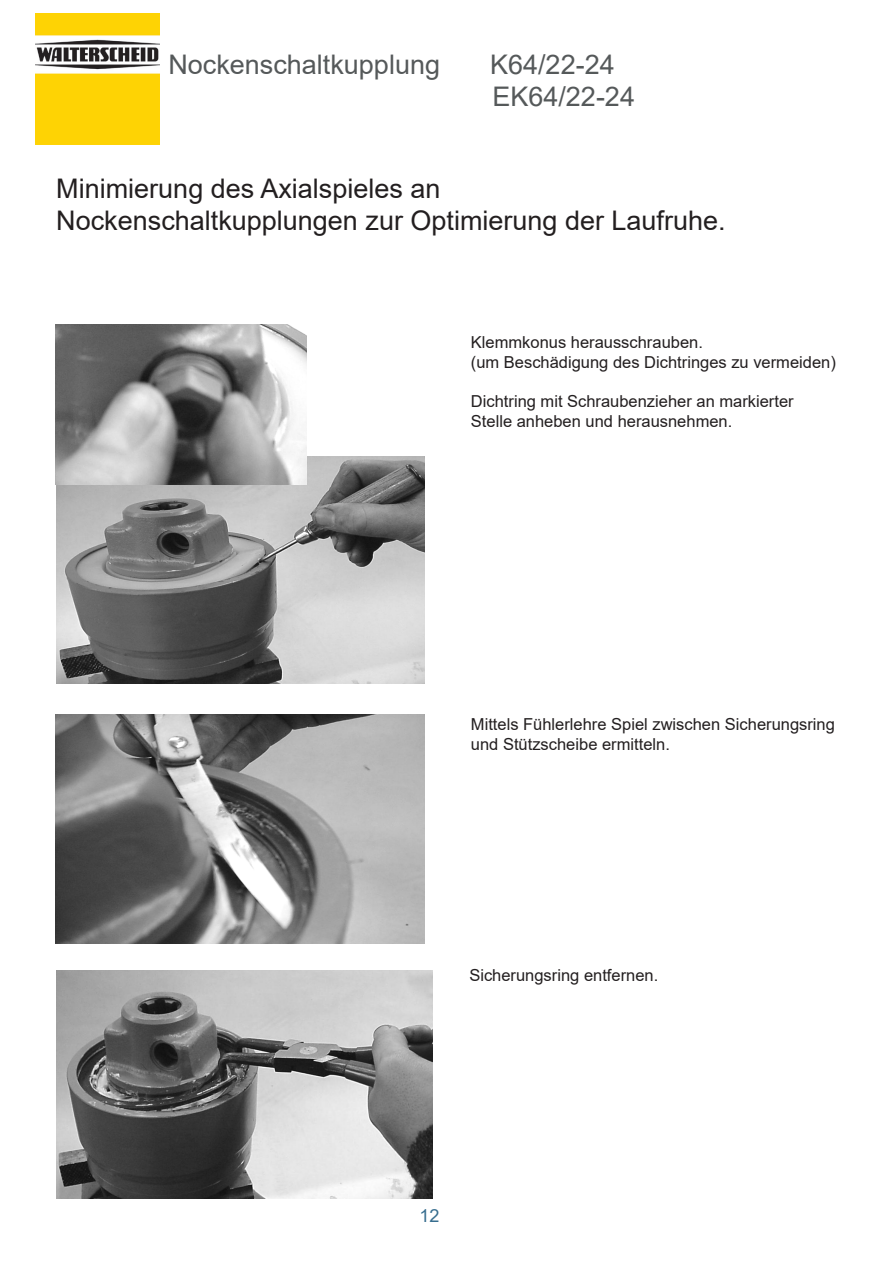
<style>
.page{position:relative;width:893px;height:1263px;background:#fff}
.page>*{position:absolute;margin:0;border:0;box-sizing:border-box;transform-origin:0 0}
.t1{font:27px/32.4px "Arial";color:#231f20}
.t2{font:27px/32.4px "Arial";color:#55595a}
.t3{font:18px "Arial";color:#386e8f}
.t4{font:16.5px/19.8px "Arial";color:#231f20}
</style>
<div class="page">
<img style="left:36px;top:14px;width:124px;height:130px">
<img style="left:56px;top:457px;width:369px;height:226px">
<img style="left:55px;top:325px;width:251px;height:160px">
<img style="left:56px;top:715px;width:368px;height:228px">
<img style="left:56px;top:971px;width:376px;height:228px">
<h1 class="t2" style="left:168px;top:48px;width:273px">Nockenschaltkupplung</h1>
<h1 class="t2" style="left:490px;top:48px;width:146px">K64/22-24<br>EK64/22-24</h1>
<h1 class="t1" style="left:56px;top:172px;width:671px">Minimierung des Axialspieles an<br>Nockenschaltkupplungen zur Optimierung der Laufruhe.</h1>
<p class="t4" style="left:471px;top:332px;width:366px">Klemmkonus herausschrauben.<br>(um Beschädigung des Dichtringes zu vermeiden)</p>
<p class="t4" style="left:471px;top:391px;width:324px">Dichtring mit Schraubenzieher an markierter<br>Stelle anheben und herausnehmen.</p>
<p class="t4" style="left:471px;top:714px;width:366px">Mittels Fühlerlehre Spiel zwischen Sicherungsring und Stützscheibe ermitteln.</p>
<p class="t4" style="left:469px;top:965px;width:190px">Sicherungsring entfernen.</p>
<p class="t3" style="left:420px;top:1203px;width:22px">12</p>
</div>
